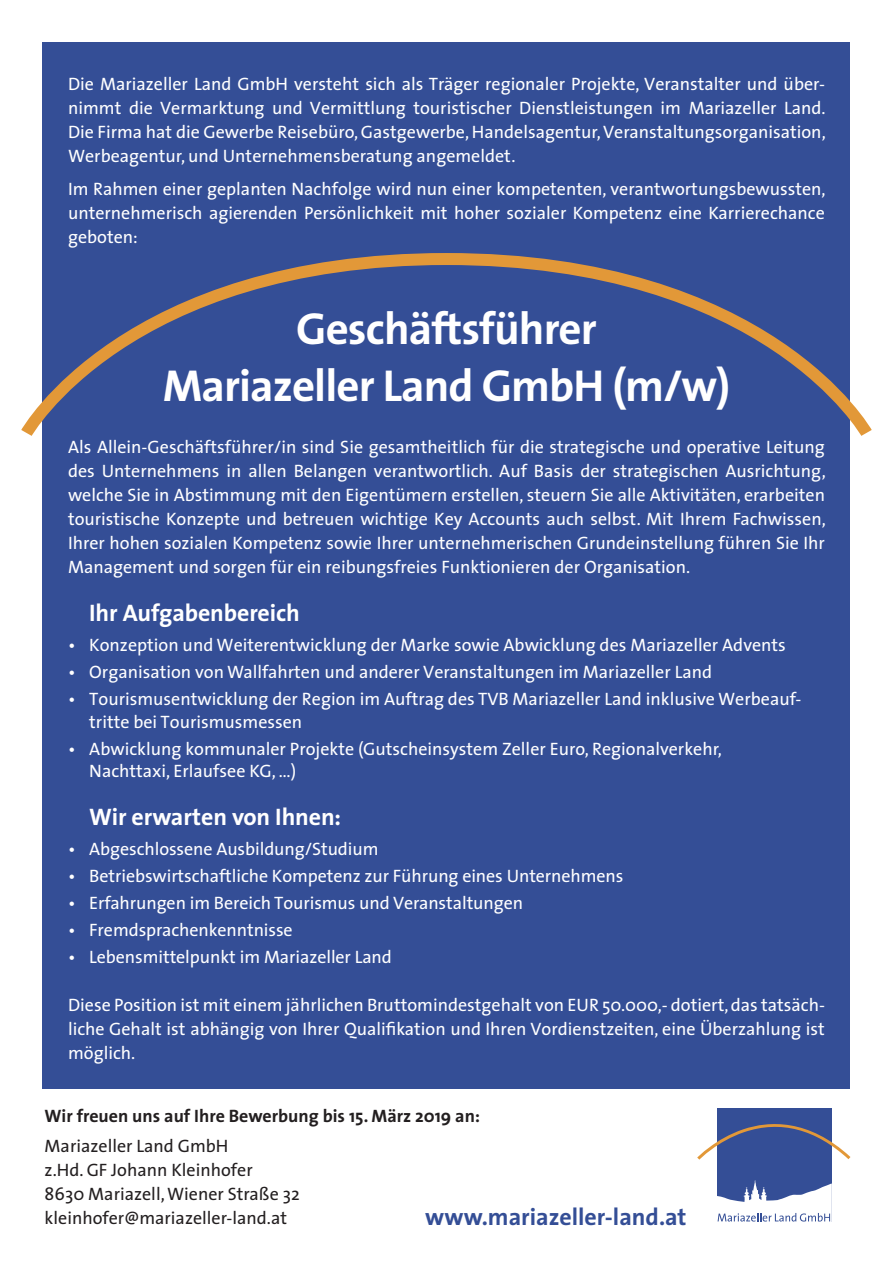
<style>
.page{position:relative;width:893px;height:1263px;background:#fff}
.page>*{position:absolute;margin:0;border:0;box-sizing:border-box;transform-origin:0 0}
.t1{font:700 45px/57px "The Sans";letter-spacing:-.02em;color:#fff;text-align:center}
.t2{font:700 24px "The Sans";letter-spacing:-.005em;color:#fff}
.t3{font:700 24px "The Sans";color:#344e96}
.t4{font:18px/24px "The Sans";color:#fff;text-align:justify}
.t5{font:18px/24px "The Sans";color:#231f20}
.t6{font:700 18px "The Sans";color:#231f20}
</style>
<div class="page">
<div style="left:43px;top:43px;width:807px;height:1046px;background:#344e96"></div>
<svg style="left:21px;top:247px;width:851px;height:198px"></svg>
<div style="left:717px;top:1108px;width:114px;height:113px;background:#344e96"></div>
<svg style="left:697px;top:1118px;width:153px;height:41px"></svg>
<svg style="left:717px;top:1180px;width:115px;height:42px"></svg>
<p class="t4" style="left:68px;top:71px;width:759px">Die Mariazeller Land GmbH versteht sich als Träger regionaler Projekte, Veranstalter und über&shy;nimmt die Vermarktung und Vermittlung touristischer Dienstleistungen im Mariazeller Land.<br>Die Firma hat die Gewerbe Reisebüro, Gastgewerbe, Handelsagentur, Veranstaltungsorganisation, Werbeagentur, und Unternehmensberatung angemeldet.</p>
<p class="t4" style="left:68px;top:176px;width:759px">Im Rahmen einer geplanten Nachfolge wird nun einer kompetenten, verantwortungsbewussten, unternehmerisch agierenden Persönlichkeit mit hoher sozialer Kompetenz eine Karrierechance geboten:</p>
<h1 class="t1" style="left:163px;top:299px;width:569px">Geschäftsführer<br>Mariazeller Land GmbH (m/w)</h1>
<p class="t4" style="left:68px;top:434px;width:759px">Als Allein-Geschäftsführer/in sind Sie gesamtheitlich für die strategische und operative Leitung des Unternehmens in allen Belangen verantwortlich. Auf Basis der strategischen Ausrichtung, welche Sie in Abstimmung mit den Eigentümern erstellen, steuern Sie alle Aktivitäten, erarbeiten touristische Konzepte und betreuen wichtige Key Accounts auch selbst. Mit Ihrem Fachwissen, Ihrer hohen sozialen Kompetenz sowie Ihrer unternehmerischen Grundeinstellung führen Sie Ihr Management und sorgen für ein reibungsfreies Funktionieren der Organisation.</p>
<h2 class="t2" style="left:89px;top:593px;width:212px">Ihr Aufgabenbereich</h2>
<p class="t4" style="left:68px;top:632px;width:719px">• Konzeption und Weiterentwicklung der Marke sowie Abwicklung des Mariazeller Advents</p>
<p class="t4" style="left:68px;top:659px;width:646px">• Organisation von Wallfahrten und anderer Veranstaltungen im Mariazeller Land</p>
<p class="t4" style="left:89px;top:687px;width:713px;line-height:22.5px;text-indent:-21px">• Tourismusentwicklung der Region im Auftrag des TVB Mariazeller Land inklusive Werbeauf&shy;tritte bei Tourismusmessen</p>
<p class="t4" style="left:89px;top:737px;width:634px;line-height:22.5px;text-indent:-21px">• Abwicklung kommunaler Projekte (Gutscheinsystem Zeller Euro, Regionalverkehr,<br>Nachttaxi, Erlaufsee KG, …)</p>
<h2 class="t2" style="left:89px;top:797px;width:253px">Wir erwarten von Ihnen:</h2>
<p class="t4" style="left:68px;top:836px;width:312px">• Abgeschlossene Ausbildung/Studium</p>
<p class="t4" style="left:68px;top:863px;width:557px">• Betriebswirtschaftliche Kompetenz zur Führung eines Unternehmens</p>
<p class="t4" style="left:68px;top:890px;width:457px">• Erfahrungen im Bereich Tourismus und Veranstaltungen</p>
<p class="t4" style="left:68px;top:917px;width:226px">• Fremdsprachenkenntnisse</p>
<p class="t4" style="left:68px;top:944px;width:325px">• Lebensmittelpunkt im Mariazeller Land</p>
<p class="t4" style="left:68px;top:992px;width:758px">Diese Position ist mit einem jährlichen Bruttomindestgehalt von EUR 50.000,- dotiert, das tatsäch&shy;liche Gehalt ist abhängig von Ihrer Qualifikation und Ihren Vordienstzeiten, eine Überzahlung ist möglich.</p>
<p class="t6" style="left:45px;top:1101px;width:437px">Wir freuen uns auf Ihre Bewerbung bis 15. März 2019 an:</p>
<p class="t5" style="left:45px;top:1133px;width:257px">Mariazeller Land GmbH<br>z.Hd. GF Johann Kleinhofer<br>8630 Mariazell, Wiener Straße 32 kleinhofer@mariazeller-land.at</p>
<h2 class="t3" style="left:425px;top:1196px;width:263px">www.mariazeller-land.at</h2>
</div>
